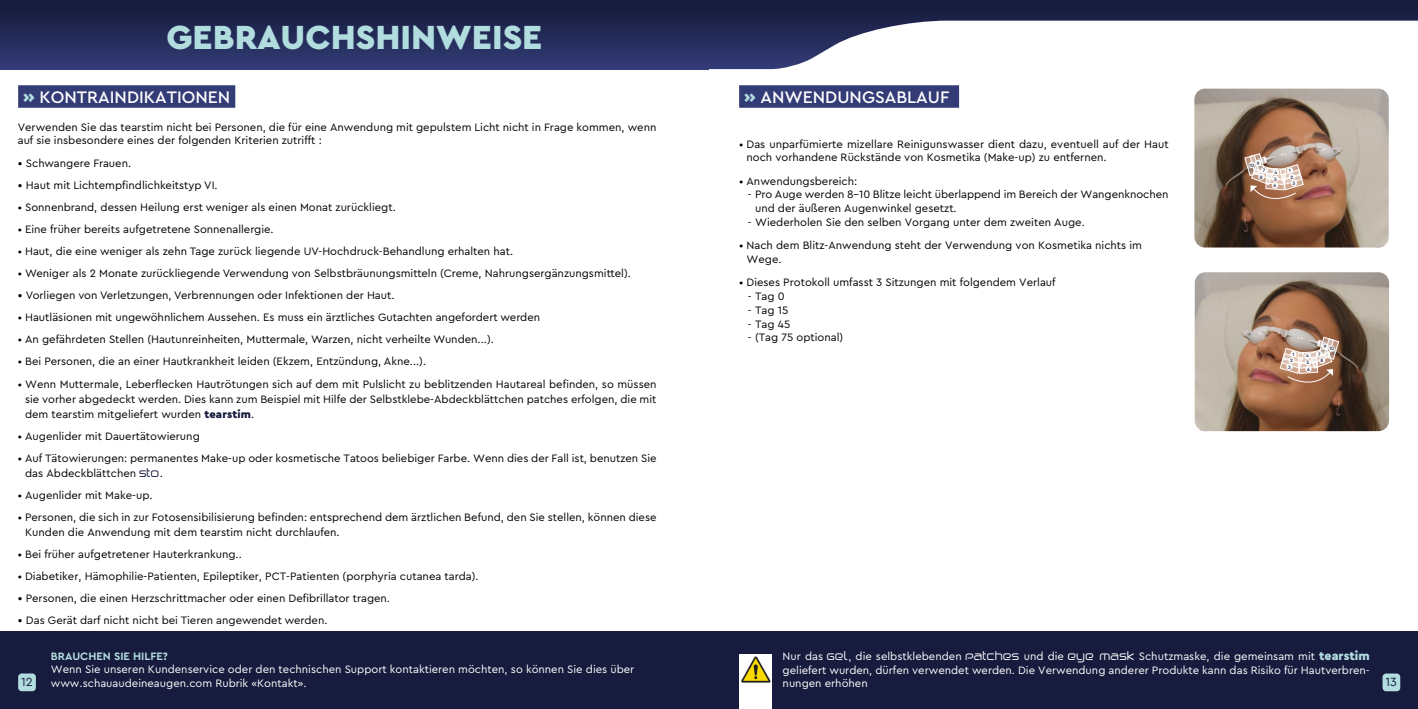
<style>
.page{position:relative;width:1418px;height:709px;background:#fff}
.page>*{position:absolute;margin:0;border:0;box-sizing:border-box;transform-origin:0 0}
.t1{font:900 35px "Cera Pro";color:#b2dddf}
.t2{font:500 17.5px "Cera Pro";color:#fff}
.t3{font:12.5px "Cera Pro";color:#171b3d}
.t4{font:11.25px/13.8px "Cera Pro";color:#000}
.t5{font:11.25px/13.8px "Cera Pro";color:#fff}
.t6{font:700 11.25px "Cera Pro";color:#b2dddf}
.t7{font:500 5px/6.6px "Cera Pro";color:#171b3d;text-align:center}
.s1{font-weight:900;color:#b2dddf}
.s2{font-size:12.5px}
.s3{font-weight:900;color:#171b3d}
.s4{font-family:"Birdman";color:#171b3d}
.s5{font-family:"Birdman"}
.s6{font-weight:900;font-size:12.5px;color:#b2dddf}
</style>
<div class="page">
<div style="left:0;top:631px;width:709px;height:78px;background:#171b3d"></div>
<div style="left:709px;top:631px;width:708px;height:78px;background:#171b3d"></div>
<div style="left:1382px;top:673px;width:18px;height:18px;background:#b2dddf;border-radius:4px"></div>
<div style="left:18px;top:673px;width:18px;height:18px;background:#b2dddf;border-radius:4px"></div>
<div style="left:0;top:0;width:709px;height:69px;background:linear-gradient(to bottom,#141838,#323c75)"></div>
<svg style="left:709px;top:0;width:708px;height:69px"></svg>
<div style="left:18px;top:85px;width:217px;height:23px;background:#333c77"></div>
<div style="left:739px;top:654px;width:33px;height:55px;background:#fff"></div>
<img style="left:741px;top:656px;width:30px;height:27px">
<div style="left:739px;top:85px;width:220px;height:23px;background:#333c77"></div>
<img style="left:1194px;top:89px;width:194px;height:158px">
<img style="left:1194px;top:272px;width:194px;height:159px">
<svg style="left:1279px;top:337px;width:59px;height:54px;background:#bd9b87"></svg>
<div style="left:1286px;top:363px;width:6px;height:7px;background:#fff;border-radius:50%"></div>
<svg style="left:1244px;top:153px;width:59px;height:55px"></svg>
<h1 class="t1" style="left:166px;top:14px;width:377px">GEBRAUCHSHINWEISE</h1>
<h2 class="t2" style="left:23px;top:85px;width:209px"><span class="s1">»</span> KONTRAINDIKATIONEN</h2>
<p class="t4" style="left:18px;top:119px;width:640px">Verwenden Sie das tearstim nicht bei Personen, die für eine Anwendung mit gepulstem Licht nicht in Frage kommen, wenn auf sie insbesondere eines der folgenden Kriterien zutrifft :</p>
<p class="t4" style="left:18px;top:155px;width:115px"><span class="s2">•</span> Schwangere Frauen.</p>
<p class="t4" style="left:18px;top:177px;width:201px"><span class="s2">•</span> Haut mit Lichtempfindlichkeitstyp VI.</p>
<p class="t4" style="left:18px;top:199px;width:379px">• Sonnenbrand, dessen Heilung erst weniger als einen Monat zurückliegt.</p>
<p class="t4" style="left:18px;top:222px;width:257px">• Eine früher bereits aufgetretene Sonnenallergie.</p>
<p class="t4" style="left:18px;top:244px;width:497px">• Haut, die eine weniger als zehn Tage zurück liegende UV-Hochdruck-Behandlung erhalten hat.</p>
<p class="t4" style="left:18px;top:266px;width:614px">• Weniger als 2 Monate zurückliegende Verwendung von Selbstbräunungsmitteln (Creme, Nahrungsergänzungsmittel).</p>
<p class="t4" style="left:18px;top:288px;width:378px"><span class="s2">•</span> Vorliegen von Verletzungen, Verbrennungen oder Infektionen der Haut.</p>
<p class="t4" style="left:18px;top:310px;width:524px">• Hautläsionen mit ungewöhnlichem Aussehen. Es muss ein ärztliches Gutachten angefordert werden</p>
<p class="t4" style="left:18px;top:332px;width:477px">• An gefährdeten Stellen (Hautunreinheiten, Muttermale, Warzen, nicht verheilte Wunden...).</p>
<p class="t4" style="left:18px;top:354px;width:410px">• Bei Personen, die an einer Hautkrankheit leiden (Ekzem, Entzündung, Akne...).</p>
<p class="t4" style="left:25px;top:376px;width:633px;line-height:15px;text-align:justify;text-indent:-7px">• Wenn Muttermale, Leberflecken Hautrötungen sich auf dem mit Pulslicht zu beblitzenden Hautareal befinden, so müssen sie vorher abgedeckt werden. Dies kann zum Beispiel mit Hilfe der Selbstklebe-Abdeckblättchen patches erfolgen, die mit dem tearstim mitgeliefert wurden <span class="s3">tearstim</span>.</p>
<p class="t4" style="left:18px;top:428px;width:184px">• Augenlider mit Dauertätowierung</p>
<p class="t4" style="left:25px;top:450px;width:633px;line-height:15px;text-indent:-7px">• Auf Tätowierungen: permanentes Make-up oder kosmetische Tatoos beliebiger Farbe. Wenn dies der Fall ist, benutzen Sie das Abdeckblättchen <span class="s4">STO</span>.</p>
<p class="t4" style="left:18px;top:487px;width:136px">• Augenlider mit Make-up.</p>
<p class="t4" style="left:25px;top:509px;width:633px;line-height:15px;text-indent:-7px">• Personen, die sich in zur Fotosensibilisierung befinden: entsprechend dem ärztlichen Befund, den Sie stellen, können diese<br>Kunden die Anwendung mit dem tearstim nicht durchlaufen.</p>
<p class="t4" style="left:18px;top:547px;width:226px">• Bei früher aufgetretener Hauterkrankung..</p>
<p class="t4" style="left:18px;top:569px;width:462px">• Diabetiker, Hämophilie-Patienten, Epileptiker, PCT-Patienten (porphyria cutanea tarda).</p>
<p class="t4" style="left:18px;top:591px;width:374px"><span class="s2">•</span> Personen, die einen Herzschrittmacher oder einen Defibrillator tragen.</p>
<p class="t4" style="left:18px;top:613px;width:311px"><span class="s2">•</span> Das Gerät darf nicht nicht bei Tieren angewendet werden.</p>
<p class="t6" style="left:51px;top:648px;width:119px">BRAUCHEN SIE HILFE?</p>
<p class="t5" style="left:51px;top:662px;width:585px">Wenn Sie unseren Kundenservice oder den technischen Support kontaktieren möchten, so können Sie dies über www.schauaudeineaugen.com Rubrik «Kontakt».</p>
<h2 class="t2" style="left:744px;top:85px;width:207px"><span class="s1">»</span> ANWENDUNGSABLAUF</h2>
<p class="t4" style="left:746px;top:136px;width:424px;text-indent:-7px">• Das unparfümierte mizellare Reinigunswasser dient dazu, eventuell auf der Haut noch vorhandene Rückstände von Kosmetika (Make-up) zu entfernen.</p>
<p class="t4" style="left:739px;top:174px;width:120px">• Anwendungsbereich:</p>
<p class="t4" style="left:755px;top:187px;width:415px;text-indent:-7px">- Pro Auge werden 8-10 Blitze leicht überlappend im Bereich der Wangenknochen und der äußeren Augenwinkel gesetzt.</p>
<p class="t4" style="left:748px;top:215px;width:338px">- Wiederholen Sie den selben Vorgang unter dem zweiten Auge.</p>
<p class="t4" style="left:746px;top:238px;width:397px;text-indent:-7px">• Nach dem Blitz-Anwendung steht der Verwendung von Kosmetika nichts im<br>Wege.</p>
<p class="t4" style="left:739px;top:275px;width:318px">• Dieses Protokoll umfasst 3 Sitzungen mit folgendem Verlauf</p>
<p class="t4" style="left:748px;top:289px;width:38px">- Tag 0</p>
<p class="t4" style="left:748px;top:303px;width:42px">- Tag 15</p>
<p class="t4" style="left:748px;top:316px;width:44px">- Tag 45</p>
<p class="t4" style="left:748px;top:330px;width:97px">- (Tag 75 optional)</p>
<p class="t7" style="left:1249px;top:161px;width:12px">10 9</p>
<p class="t7" style="left:1259px;top:167px;width:7px;line-height:6.2px">7<br>8</p>
<p class="t7" style="left:1273px;top:169px;width:5px;text-align:justify">4<br>5<br>6</p>
<p class="t7" style="left:1288px;top:167px;width:3px">1</p>
<p class="t7" style="left:1290px;top:173px;width:4px">2</p>
<p class="t7" style="left:1292px;top:180px;width:4px">3</p>
<p class="t7" style="left:1323px;top:343px;width:4px">9</p>
<p class="t7" style="left:1329px;top:345px;width:6px">10</p>
<p class="t7" style="left:1292px;top:351px;width:3px">1</p>
<p class="t7" style="left:1290px;top:357px;width:4px">2</p>
<p class="t7" style="left:1288px;top:363px;width:4px">3</p>
<p class="t7" style="left:1318px;top:351px;width:7px;line-height:6.2px">7<br>8</p>
<p class="t7" style="left:1305px;top:352px;width:5px;text-align:left">4<br>5<br>6</p>
<p class="t5" style="left:782px;top:648px;width:588px;text-align:justify">Nur das <span class="s5">GEL</span>, die selbstklebenden <span class="s5">PATCHES</span> und die <span class="s5">EYE MASK</span> Schutzmaske, die gemeinsam mit <span class="s6">tearstim </span>geliefert wurden, dürfen verwendet werden. Die Verwendung anderer Produkte kann das Risiko für Hautverbren&shy;nungen erhöhen</p>
<p class="t3" style="left:21px;top:673px;width:13px">12</p>
<p class="t3" style="left:1385px;top:673px;width:13px">13</p>
</div>
